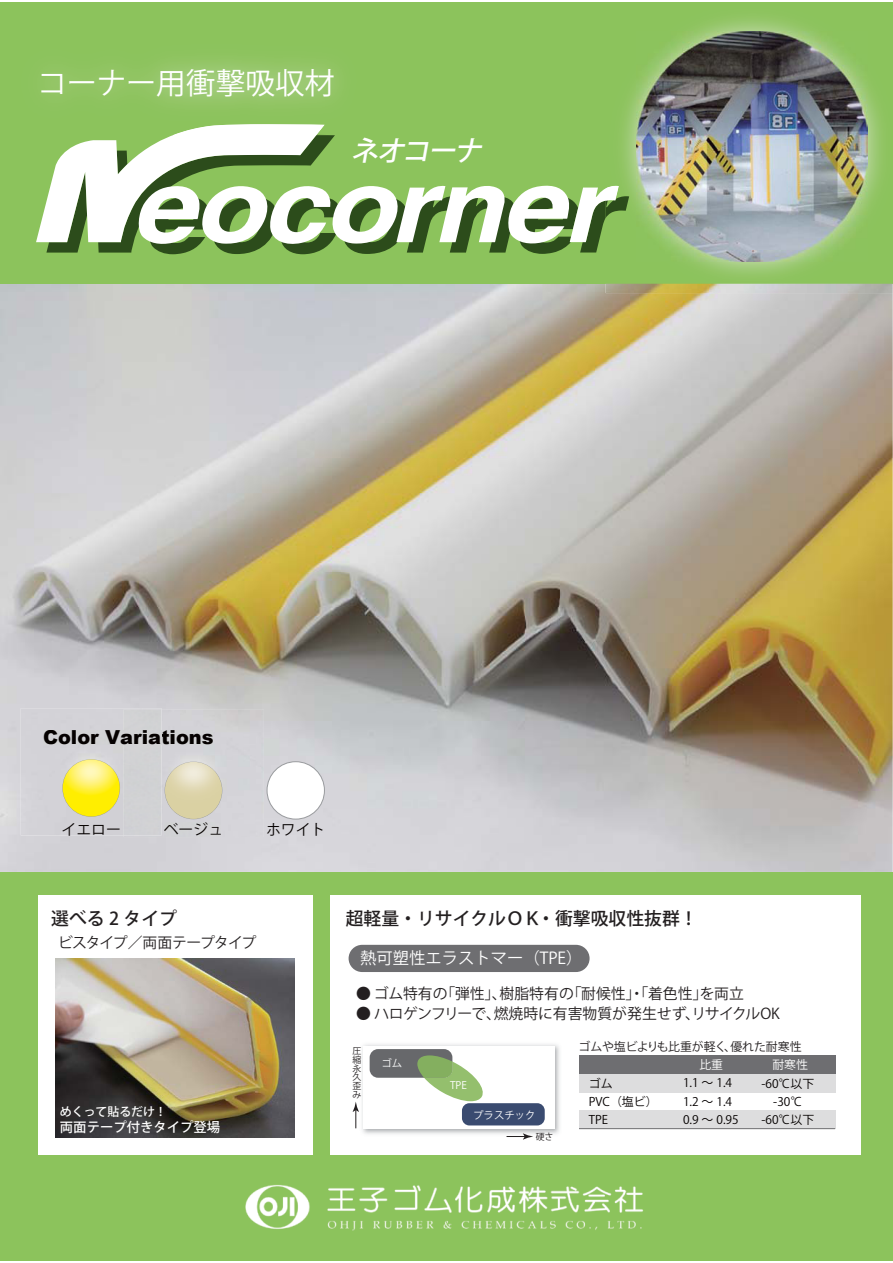
<style>
.page{position:relative;width:893px;height:1263px;background:#fff}
.page>*{position:absolute;margin:0;border:0;box-sizing:border-box;transform-origin:0 0}
.t1{font:29.7px "Koz Go Pro";color:#fff}
.t2{font:italic 500 27.75px "Koz Go Pr 6 N";color:#fff}
.t3{font:900 19.35px "Arial";color:#050100}
.t4{font:500 17.85px "Koz Go Pro";color:#231f20}
.t5{font:16.35px "Koz Go Pro";color:#fff}
.t6{font:14.85px "Koz Go Pro";color:#231f20}
.t7{font:14.85px "Koz Go Pro";letter-spacing:-.07em;color:#231f20}
.t8{font:14.85px "Koz Go Pro";color:#050100}
.t9{font:500 13.35px "Koz Go Pro";color:#fff}
.t10{font:11.85px/18px "Axis Std Regular 90 msp RKSJ H";color:#050100}
.t11{font:11.85px "Koz Go Pro";color:#231f20}
.t12{font:500 11.85px "Koz Go Pro";color:#fff}
.t13{font:11.85px "Koz Go Pro";color:#fff}
.t14{font:10.35px "Axis Std Regular 90 msp RKSJ H";color:#fff}
.t15{font:8.85px "Koz Go Pro";color:#231f20}
</style>
<div class="page">
<img style="left:0;top:283px;width:893px;height:589px">
<div style="left:0;top:872px;width:893px;height:389px;background:#8cc35c"></div>
<div style="left:38px;top:896px;width:274px;height:259px;background:#fff"></div>
<div style="left:0;top:2px;width:893px;height:281px;background:#8cc35c"></div>
<img style="left:54px;top:62px;width:281px;height:41px">
<svg style="left:36px;top:135px;width:570px;height:119px"></svg>
<img style="left:173px;top:124px;width:152px;height:11px">
<img style="left:606px;top:283px;width:287px;height:10px">
<img style="left:614px;top:18px;width:267px;height:258px">
<img style="left:606px;top:196px;width:23px;height:22px">
<img style="left:606px;top:186px;width:13px;height:15px">
<img style="left:637px;top:31px;width:231px;height:231px">
<img style="left:245px;top:1184px;width:399px;height:47px">
<img style="left:55px;top:958px;width:240px;height:180px">
<div style="left:330px;top:896px;width:531px;height:259px;background:#fff"></div>
<img style="left:362px;top:1044px;width:198px;height:90px">
<div style="left:363px;top:1046px;width:191px;height:83px;background:#fff"></div>
<div style="left:370px;top:1049px;width:82px;height:29px;background:#67686b;border-radius:8px"></div>
<div style="left:462px;top:1103px;width:83px;height:22px;background:#3a4b70;border-radius:7px"></div>
<svg style="left:417px;top:1055px;width:66px;height:46px"></svg>
<svg style="left:506px;top:1133px;width:27px;height:7px"></svg>
<svg style="left:353px;top:1102px;width:6px;height:26px"></svg>
<div style="left:579px;top:1056px;width:256px;height:18px;background:#6e6e71"></div>
<div style="left:579px;top:1074px;width:256px;height:18px;background:#ddddde"></div>
<div style="left:579px;top:1110px;width:256px;height:19px;background:#ddddde"></div>
<div style="left:349px;top:945px;width:240px;height:27px;background:#6e6e71;border-radius:14px"></div>
<hr style="left:579px;top:1128px;width:256px;height:1px;background:#6e6e71">
<img style="left:123px;top:710px;width:141px;height:127px">
<img style="left:161px;top:730px;width:52px;height:14px">
<img style="left:164px;top:823px;width:57px;height:13px">
<img style="left:165px;top:762px;width:57px;height:57px">
<div style="left:21px;top:708px;width:140px;height:127px;background:#d3d2d7"></div>
<div style="left:123px;top:710px;width:38px;height:125px;background:#d1d2d4"></div>
<img style="left:62px;top:759px;width:58px;height:58px">
<div style="left:267px;top:762px;width:57px;height:57px;background:#fff;border-radius:50%"></div>
<div style="left:267px;top:762px;width:58px;height:57px;border:1px solid #999b9e;border-radius:50%"></div>
<h1 class="t1" style="left:38px;top:64px;width:298px">コーナー用衝撃吸収材</h1>
<h2 class="t2" style="left:351px;top:136px;width:141px">ネオコーナ</h2>
<h3 class="t3" style="left:43px;top:723px;width:172px">Color Variations</h3>
<p class="t8" style="left:164px;top:820px;width:61px">ベージュ</p>
<p class="t8" style="left:62px;top:820px;width:61px">イエロー</p>
<p class="t8" style="left:266px;top:820px;width:61px">ホワイト</p>
<p class="t4" style="left:51px;top:907px;width:127px">選べる 2 タイプ</p>
<p class="t7" style="left:58px;top:933px;width:199px">ビスタイプ／両面テープタイプ</p>
<p class="t12" style="left:60px;top:1104px;width:108px">めくって貼るだけ！</p>
<p class="t9" style="left:60px;top:1119px;width:162px">両面テープ付きタイプ登場</p>
<p class="t4" style="left:346px;top:907px;width:353px">超軽量・リサイクルＯＫ・衝撃吸収性抜群！</p>
<p class="t5" style="left:360px;top:947px;width:224px">熱可塑性エラストマー（TPE）</p>
<p class="t6" style="left:356px;top:983px;width:389px">● ゴム特有の「弾性」、樹脂特有の「耐候性」・「着色性」を両立</p>
<p class="t6" style="left:356px;top:1004px;width:425px">● ハロゲンフリーで、燃焼時に有害物質が発生せず、リサイクルOK</p>
<p class="t11" style="left:578px;top:1039px;width:225px">ゴムや塩ビよりも比重が軽く、優れた耐寒性</p>
<p class="t15" style="left:352px;top:1045px;width:10px">圧</p>
<p class="t15" style="left:352px;top:1054px;width:10px">縮</p>
<p class="t14" style="left:381px;top:1058px;width:22px">ゴム</p>
<p class="t13" style="left:699px;top:1057px;width:25px">比重</p>
<p class="t13" style="left:772px;top:1057px;width:37px">耐寒性</p>
<p class="t10" style="left:683px;top:1074px;width:57px">1.1 ～ 1.4<br>1.2 ～ 1.4<br>0.9 ～ 0.95</p>
<p class="t10" style="left:761px;top:1075px;width:54px;text-align:center">-60℃以下-30℃ -60℃以下</p>
<p class="t15" style="left:352px;top:1063px;width:10px">永</p>
<p class="t15" style="left:352px;top:1071px;width:10px">久</p>
<p class="t10" style="left:589px;top:1075px;width:70px">ゴム<br>PVC（塩ビ）<br>TPE</p>
<p class="t14" style="left:450px;top:1079px;width:18px">TPE</p>
<p class="t15" style="left:352px;top:1080px;width:10px">歪</p>
<p class="t15" style="left:352px;top:1089px;width:10px">み</p>
<p class="t14" style="left:473px;top:1109px;width:64px">プラスチック</p>
<p class="t15" style="left:536px;top:1131px;width:19px">硬さ</p>
</div>
